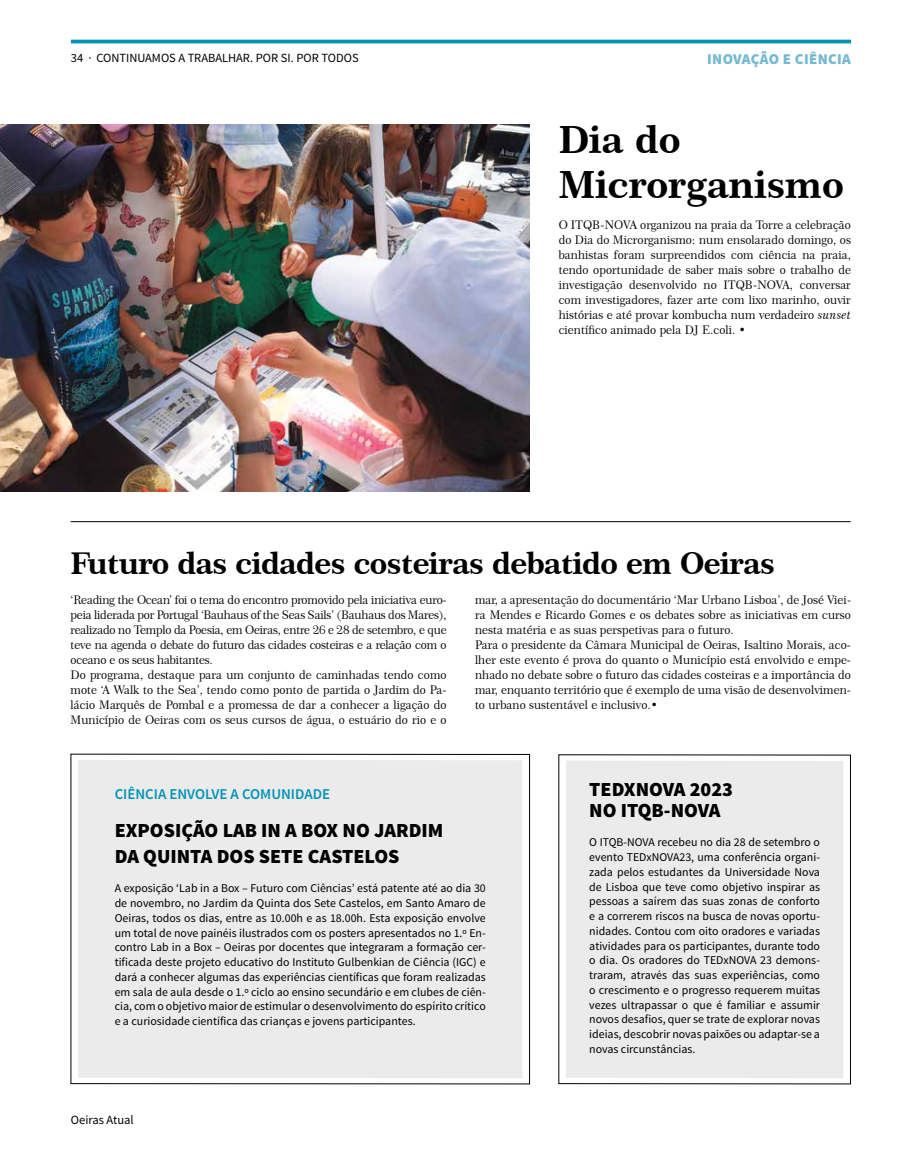
<style>
.page{position:relative;width:922px;height:1170px;background:#fff}
.page>*{position:absolute;margin:0;border:0;box-sizing:border-box;transform-origin:0 0}
.t1{font:37.5px/45px "Century 751 BT Bold B";color:#000}
.t2{font:30px "Century 751 BT Bold B";letter-spacing:-.02em;color:#000}
.t3{font:900 20px/26.2px "Source Sans Pro";color:#000}
.t4{font:600 15px "Source Sans Pro";color:#0093b6}
.t5{font:900 15px "Source Sans Pro";letter-spacing:.02em;color:#74b9d1}
.t6{font:12.5px "Source Sans Pro";color:#000}
.t7{font:11.88px/14.8px "Source Sans Pro";color:#000;text-align:justify}
.t8{font:11.88px/15px "Century 751 BT Roman B";color:#000;text-align:justify}
.t9{font:11.88px/15px "Century 751 BT Roman B";letter-spacing:-.02em;color:#000}
.s1{font-family:"Century 751 BT Italic B"}
</style>
<div class="page">
<hr style="left:71px;top:40px;width:779px;height:3px;background:#0093b6">
<img style="left:0;top:124px;width:529px;height:368px">
<hr style="left:71px;top:521px;width:779px;height:1px;background:#000">
<div style="left:78px;top:759px;width:444px;height:319px;background:#ebebec"></div>
<div style="left:566px;top:760px;width:277px;height:318px;background:#ebebec"></div>
<p class="t6" style="left:71px;top:50px;width:289px">34 · CONTINUAMOS A TRABALHAR. POR SI. POR TODOS</p>
<p class="t5" style="left:707px;top:49px;width:145px">INOVAÇÃO E CIÊNCIA</p>
<h1 class="t1" style="left:558px;top:116px;width:287px">Dia do<br>Microrganismo</h1>
<p class="t8" style="left:558px;top:217px;width:294px">O ITQB-NOVA organizou na praia da Torre a celebração do Dia do Microrganismo: num ensolarado domingo, os banhistas foram surpreendidos com ciência na praia, tendo oportunidade de saber mais sobre o trabalho de investigação desenvolvido no ITQB-NOVA, conversar com investigadores, fazer arte com lixo marinho, ouvir histórias e até provar kombucha num verdadeiro <span class="s1">sunset </span>científico animado pela DJ E.coli. •</p>
<h2 class="t2" style="left:71px;top:545px;width:705px">Futuro das cidades costeiras debatido em Oeiras</h2>
<p class="t9" style="left:71px;top:592px;width:377px">‘Reading the Ocean’ foi o tema do encontro promovido pela iniciativa euro&shy;peia liderada por Portugal ‘Bauhaus of the Seas Sails’ (Bauhaus dos Mares), realizado no Templo da Poesia, em Oeiras, entre 26 e 28 de setembro, e que teve na agenda o debate do futuro das cidades costeiras e a relação com o oceano e os seus habitantes.<br>Do programa, destaque para um conjunto de caminhadas tendo como mote ‘A Walk to the Sea’, tendo como ponto de partida o Jardim do Pa&shy;lácio Marquês de Pombal e a promessa de dar a conhecer a ligação do Município de Oeiras com os seus cursos de água, o estuário do rio e o</p>
<p class="t8" style="left:475px;top:592px;width:377px;text-align:left">mar, a apresentação do documentário ‘Mar Urbano Lisboa’, de José Viei&shy;ra Mendes e Ricardo Gomes e os debates sobre as iniciativas em curso nesta matéria e as suas perspetivas para o futuro.<br>Para o presidente da Câmara Municipal de Oeiras, Isaltino Morais, aco&shy;lher este evento é prova do quanto o Município está envolvido e empe&shy;nhado no debate sobre o futuro das cidades costeiras e a importância do mar, enquanto território que é exemplo de uma visão de desenvolvimen&shy;to urbano sustentável e inclusivo.•</p>
<p class="t4" style="left:115px;top:785px;width:217px">CIÊNCIA ENVOLVE A COMUNIDADE</p>
<h3 class="t3" style="left:115px;top:818px;width:330px">EXPOSIÇÃO LAB IN A BOX NO JARDIM<br>DA QUINTA DOS SETE CASTELOS</h3>
<p class="t7" style="left:115px;top:881px;width:372px">A exposição ‘Lab in a Box – Futuro com Ciências’ está patente até ao dia 30 de novembro, no Jardim da Quinta dos Sete Castelos, em Santo Amaro de Oeiras, todos os dias, entre as 10.00h e as 18.00h. Esta exposição envolve um total de nove painéis ilustrados com os posters apresentados no 1.º En&shy;contro Lab in a Box – Oeiras por docentes que integraram a formação cer&shy;tificada deste projeto educativo do Instituto Gulbenkian de Ciência (IGC) e dará a conhecer algumas das experiências científicas que foram realizadas em sala de aula desde o 1.º ciclo ao ensino secundário e em clubes de ciên&shy;cia, com o objetivo maior de estimular o desenvolvimento do espírito crítico e a curiosidade científica das crianças e jovens participantes.</p>
<p class="t6" style="left:71px;top:1112px;width:64px">Oeiras Atual</p>
<h3 class="t3" style="left:589px;top:779px;width:145px;line-height:21.2px">TEDXNOVA 2023<br>NO ITQB-NOVA</h3>
<p class="t7" style="left:589px;top:835px;width:232px">O ITQB-NOVA recebeu no dia 28 de setembro o evento TEDxNOVA23, uma conferência organi&shy;zada pelos estudantes da Universidade Nova de Lisboa que teve como objetivo inspirar as pessoas a saírem das suas zonas de conforto e a correrem riscos na busca de novas oportu&shy;nidades. Contou com oito oradores e variadas atividades para os participantes, durante todo o dia. Os oradores do TEDxNOVA 23 demons&shy;traram, através das suas experiências, como o crescimento e o progresso requerem muitas vezes ultrapassar o que é familiar e assumir novos desafios, quer se trate de explorar novas ideias, descobrir novas paixões ou adaptar-se a novas circunstâncias.</p>
</div>
